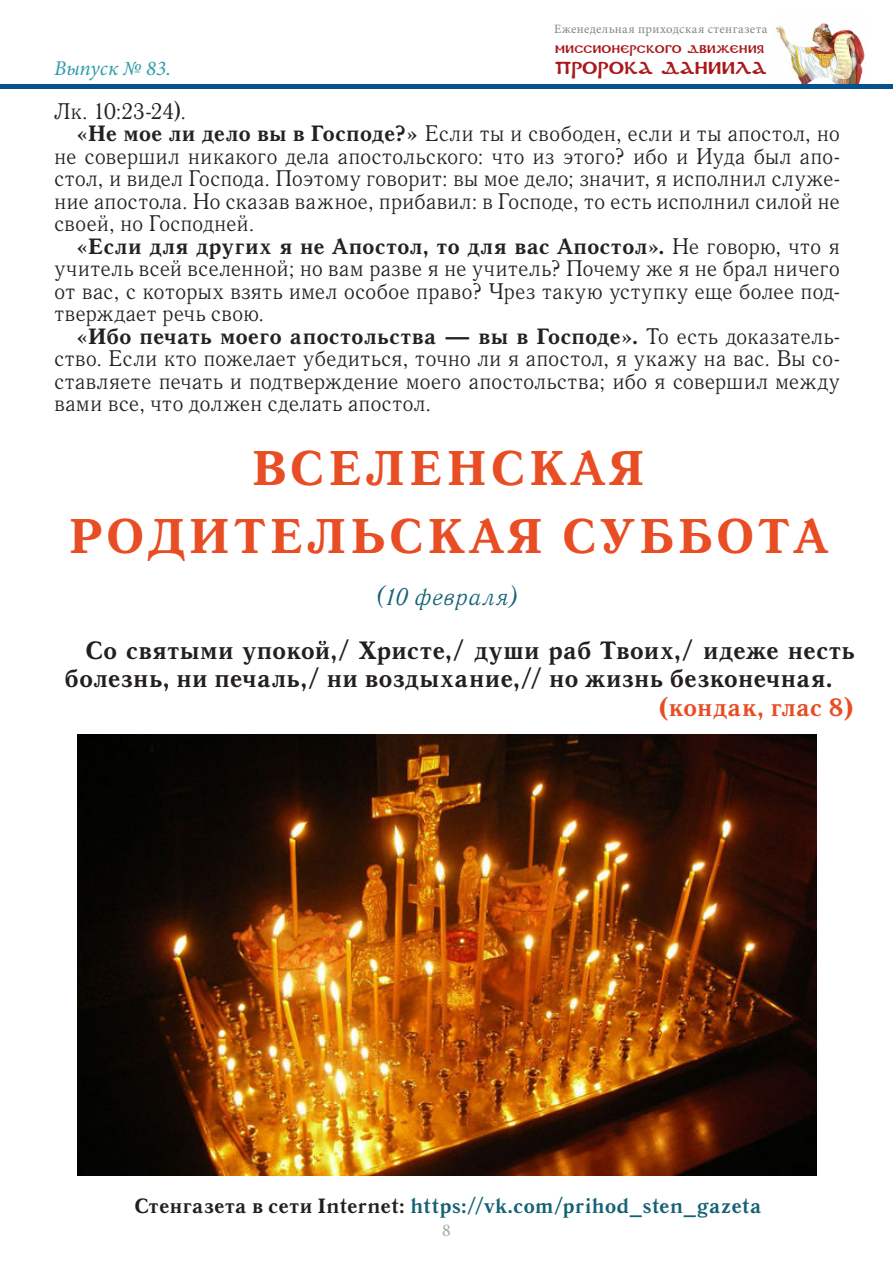
<style>
.page{position:relative;width:893px;height:1263px;background:#fff}
.page>*{position:absolute;margin:0;border:0;box-sizing:border-box;transform-origin:0 0}
.Название{font:700 49.5px "Quant Antiqua C";letter-spacing:.07em;color:#e84d24}
._2__Основной_текст{font:700 25.5px/28.5px "Quant Antiqua C";letter-spacing:-.015em;color:#231f20}
._2__Основной_текст-2{font:700 25.5px "Quant Antiqua C";letter-spacing:-.015em;color:#e84d24}
.Курсив_число_святого{font:italic 24px "Quant Antiqua C";letter-spacing:.005em;color:#156275}
._2__Основной_текст-3{font:22.5px/22.5px "Quant Antiqua C";letter-spacing:-.005em;color:#222;text-align:justify}
.Курсив_число_святого-2{font:700 21px "Quant Antiqua C";letter-spacing:-.015em;color:#156275}
.t1{font:italic 21px "Minion Pro";color:#2e9daa}
.t2{font:18px "Minion Pro";color:#9fa9a4}
.t3{font:17.1px "DS Coptic";letter-spacing:.01em;color:#aa181b}
.t4{font:12.75px "Minion Pro";letter-spacing:.03em;color:#7f8885}
.t5{font:10.95px "DS Coptic";letter-spacing:.025em;color:#aa181b}
.s1{font-weight:700}
.s2{color:#231f20}
</style>
<div class="page">
<img style="left:776px;top:23px;width:89px;height:61px">
<div style="left:0;top:84px;width:893px;height:5px;background:#04538e"></div>
<img style="left:78px;top:734px;width:739px;height:442px">
<p class="t1" style="left:54px;top:54px;width:119px">Выпуск № 83.</p>
<p class="t4" style="left:554px;top:21px;width:215px">Еженедельная приходская стенгазета</p>
<p class="t5" style="left:555px;top:42px;width:210px">Миссионерского движения</p>
<p class="t3" style="left:555px;top:57px;width:213px">ПРОРОКА ДАНИИЛА</p>
<p class="_2__Основной_текст-3" style="left:54px;top:100px;width:134px">Лк. 10:23-24).</p>
<p class="_2__Основной_текст-3" style="left:54px;top:123px;width:787px;text-indent:21px"><span class="s1">«Не мое ли дело вы в Господе?»</span> Если ты и свободен, если и ты апостол, но не совершил никакого дела апостольского: что из этого? ибо и Иуда был апо&shy;стол, и видел Господа. Поэтому говорит: вы мое дело; значит, я исполнил служе&shy;ние апостола. Но сказав важное, прибавил: в Господе, то есть исполнил силой не своей, но Господней.</p>
<p class="_2__Основной_текст-3" style="left:54px;top:235px;width:787px;text-indent:21px"><span class="s1">«Если для других я не Апостол, то для вас Апостол».</span> Не говорю, что я учитель всей вселенной; но вам разве я не учитель? Почему же я не брал ничего от вас, с которых взять имел особое право? Чрез такую уступку еще более под&shy;тверждает речь свою.</p>
<p class="_2__Основной_текст-3" style="left:54px;top:325px;width:787px;text-indent:21px"><span class="s1">«Ибо печать моего апостольства — вы в Господе».</span> То есть доказатель&shy;ство. Если кто пожелает убедиться, точно ли я апостол, я укажу на вас. Вы со&shy;ставляете печать и подтверждение моего апостольства; ибо я совершил между вами все, что должен сделать апостол.</p>
<p class="Название" style="left:252px;top:442px;width:395px">ВСЕЛЕНСКАЯ</p>
<p class="Название" style="left:68px;top:509px;width:762px">РОДИТЕЛЬСКАЯ СУББОТА</p>
<p class="Курсив_число_святого" style="left:374px;top:583px;width:147px">(10 февраля)</p>
<p class="_2__Основной_текст" style="left:64px;top:636px;width:792px;text-indent:21px">Со святыми упокой,/ Христе,/ души раб Твоих,/ идеже несть болезнь, ни печаль,/ ни воздыхание,// но жизнь безконечная.</p>
<p class="_2__Основной_текст-2" style="left:657px;top:693px;width:200px">(кондак, глас 8)</p>
<p class="Курсив_число_святого-2" style="left:134px;top:1195px;width:629px"><span class="s2">Стенгазета в сети Internet:</span> https://vk.com/prihod_sten_gazeta</p>
<p class="t2" style="left:442px;top:1218px;width:10px">8</p>
</div>
